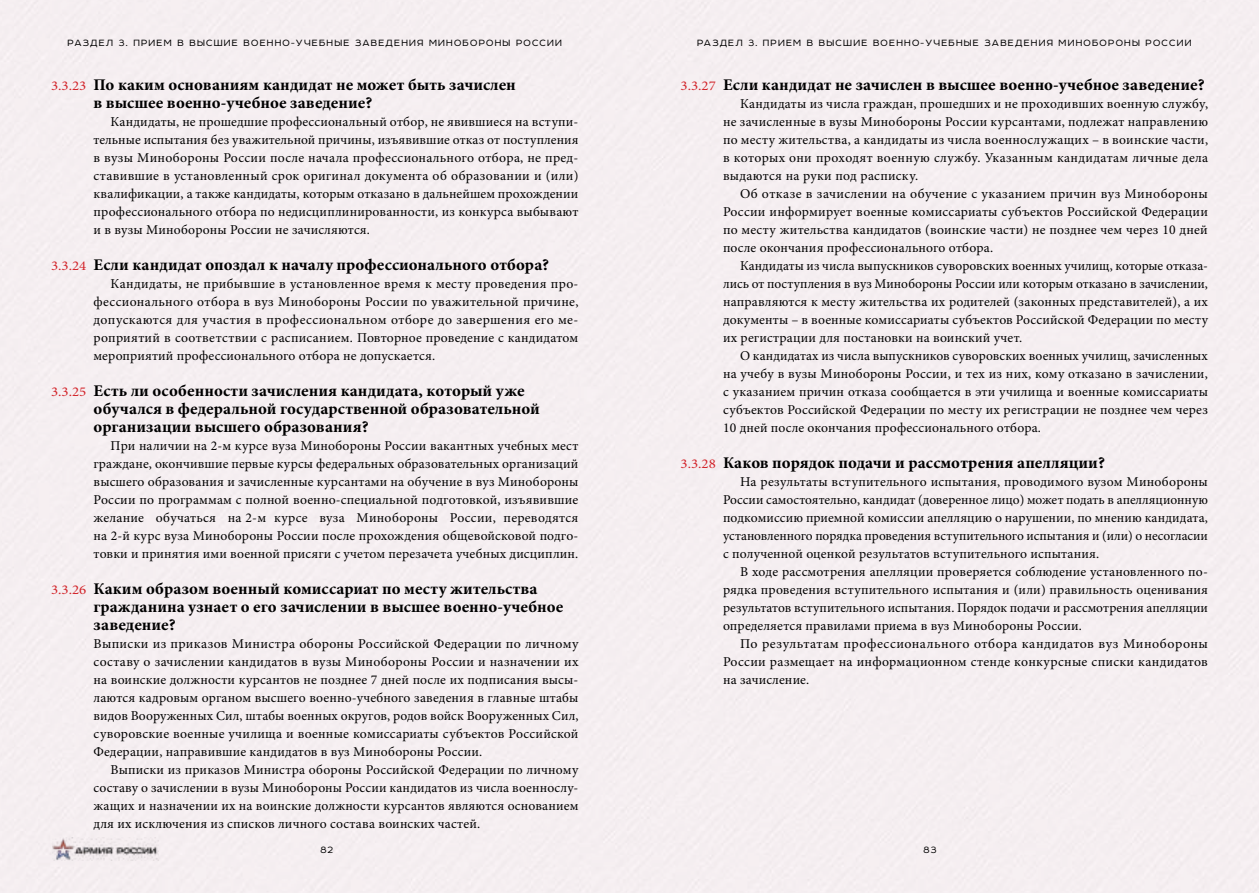
<style>
.page{position:relative;width:1259px;height:893px;background:#fff}
.page>*{position:absolute;margin:0;border:0;box-sizing:border-box;transform-origin:0 0}
.t1{font:700 condensed 16.5px/18px "Minion Pro";color:#000;scale:1.1 1}
.t2{font:13.5px/18px "Minion Pro";letter-spacing:.01em;color:#000;text-align:justify}
.t3{font:10.5px "Room";letter-spacing:.12em;color:#000}
.s1{font-weight:400;font-stretch:normal;font-size:13.5px;color:#d22329}
</style>
<div class="page">
<img style="left:52px;top:837px;width:106px;height:24px">
<p class="t3" style="left:68px;top:37px;width:496px">РАЗДЕЛ 3. ПРИЕМ В ВЫСШИЕ ВОЕННО-УЧЕБНЫЕ ЗАВЕДЕНИЯ МИНОБОРОНЫ РОССИИ</p>
<p class="t3" style="left:697px;top:37px;width:496px">РАЗДЕЛ 3. ПРИЕМ В ВЫСШИЕ ВОЕННО-УЧЕБНЫЕ ЗАВЕДЕНИЯ МИНОБОРОНЫ РОССИИ</p>
<p class="t1" style="left:94px;top:76px;width:385px;text-indent:-43px"><span class="s1">3.3.23</span> По каким основаниям кандидат не может быть зачислен в высшее военно-учебное заведение?</p>
<p class="t2" style="left:94px;top:113px;width:486px;text-indent:17px">Кандидаты, не прошедшие профессиональный отбор, не явившиеся на вступи&shy;тельные испытания без уважительной причины, изъявившие отказ от поступления в вузы Минобороны России после начала профессионального отбора, не пред&shy;ставившие в установленный срок оригинал документа об образовании и (или) квалификации, а также кандидаты, которым отказано в дальнейшем прохождении профессионального отбора по недисциплинированности, из конкурса выбывают и в вузы Минобороны России не зачисляются.</p>
<p class="t1" style="left:51px;top:256px;width:454px"><span class="s1">3.3.24</span> Если кандидат опоздал к началу профессионального отбора?</p>
<p class="t2" style="left:94px;top:275px;width:486px;text-indent:17px">Кандидаты, не прибывшие в установленное время к месту проведения про&shy;фессионального отбора в вуз Минобороны России по уважительной причине, допускаются для участия в профессиональном отборе до завершения его ме&shy;роприятий в соответствии с расписанием. Повторное проведение с кандидатом мероприятий профессионального отбора не допускается.</p>
<p class="t1" style="left:94px;top:382px;width:407px;text-indent:-43px"><span class="s1">3.3.25</span> Есть ли особенности зачисления кандидата, который уже обучался в федеральной государственной образовательной организации высшего образования?</p>
<p class="t2" style="left:94px;top:437px;width:486px;text-indent:17px">При наличии на 2-м курсе вуза Минобороны России вакантных учебных мест граждане, окончившие первые курсы федеральных образовательных организаций высшего образования и зачисленные курсантами на обучение в вуз Минобороны России по программам с полной военно-специальной подготовкой, изъявившие желание обучаться на 2-м курсе вуза Минобороны России, переводятся на 2-й курс вуза Минобороны России после прохождения общевойсковой подго&shy;товки и принятия ими военной присяги с учетом перезачета учебных дисциплин.</p>
<p class="t1" style="left:94px;top:580px;width:428px;text-indent:-43px"><span class="s1">3.3.26</span> Каким образом военный комиссариат по месту жительства гражданина узнает о его зачислении в высшее военно-учебное заведение?</p>
<p class="t2" style="left:94px;top:635px;width:486px">Выписки из приказов Министра обороны Российской Федерации по личному составу о зачислении кандидатов в вузы Минобороны России и назначении их на воинские должности курсантов не позднее 7 дней после их подписания высы&shy;лаются кадровым органом высшего военно-учебного заведения в главные штабы видов Вооруженных Сил, штабы военных округов, родов войск Вооруженных Сил, суворовские военные училища и военные комиссариаты субъектов Российской Федерации, направившие кандидатов в вуз Минобороны России.</p>
<p class="t2" style="left:94px;top:761px;width:486px;text-indent:17px">Выписки из приказов Министра обороны Российской Федерации по личному составу о зачислении в вузы Минобороны России кандидатов из числа военнослу&shy;жащих и назначении их на воинские должности курсантов являются основанием для их исключения из списков личного состава воинских частей.</p>
<p class="t1" style="left:680px;top:76px;width:478px"><span class="s1">3.3.27</span> Если кандидат не зачислен в высшее военно-учебное заведение?</p>
<p class="t2" style="left:723px;top:95px;width:486px;text-indent:17px">Кандидаты из числа граждан, прошедших и не проходивших военную службу, не зачисленные в вузы Минобороны России курсантами, подлежат направлению по месту жительства, а кандидаты из числа военнослужащих – в воинские части, в которых они проходят военную службу. Указанным кандидатам личные дела выдаются на руки под расписку.</p>
<p class="t2" style="left:723px;top:185px;width:486px;text-indent:17px">Об отказе в зачислении на обучение с указанием причин вуз Минобороны России информирует военные комиссариаты субъектов Российской Федерации по месту жительства кандидатов (воинские части) не позднее чем через 10 дней после окончания профессионального отбора.</p>
<p class="t2" style="left:723px;top:257px;width:486px;text-indent:17px">Кандидаты из числа выпускников суворовских военных училищ, которые отказа&shy;лись от поступления в вуз Минобороны России или которым отказано в зачислении, направляются к месту жительства их родителей (законных представителей), а их документы – в военные комиссариаты субъектов Российской Федерации по месту их регистрации для постановки на воинский учет.</p>
<p class="t2" style="left:723px;top:347px;width:486px;text-indent:17px">О кандидатах из числа выпускников суворовских военных училищ, зачисленных на учебу в вузы Минобороны России, и тех из них, кому отказано в зачислении, с указанием причин отказа сообщается в эти училища и военные комиссариаты субъектов Российской Федерации по месту их регистрации не позднее чем через 10 дней после окончания профессионального отбора.</p>
<p class="t1" style="left:680px;top:454px;width:387px"><span class="s1">3.3.28</span> Каков порядок подачи и рассмотрения апелляции?</p>
<p class="t2" style="left:723px;top:473px;width:486px;text-indent:17px">На результаты вступительного испытания, проводимого вузом Минобороны России самостоятельно, кандидат (доверенное лицо) может подать в апелляционную подкомиссию приемной комиссии апелляцию о нарушении, по мнению кандидата, установленного порядка проведения вступительного испытания и (или) о несогласии с полученной оценкой результатов вступительного испытания.</p>
<p class="t2" style="left:723px;top:563px;width:486px;text-indent:17px">В ходе рассмотрения апелляции проверяется соблюдение установленного по&shy;рядка проведения вступительного испытания и (или) правильность оценивания результатов вступительного испытания. Порядок подачи и рассмотрения апелляции определяется правилами приема в вуз Минобороны России.</p>
<p class="t2" style="left:723px;top:635px;width:486px;text-indent:17px">По результатам профессионального отбора кандидатов вуз Минобороны России размещает на информационном стенде конкурсные списки кандидатов на зачисление.</p>
<p class="t3" style="left:320px;top:844px;width:14px">82</p>
<p class="t3" style="left:923px;top:844px;width:15px">83</p>
</div>
